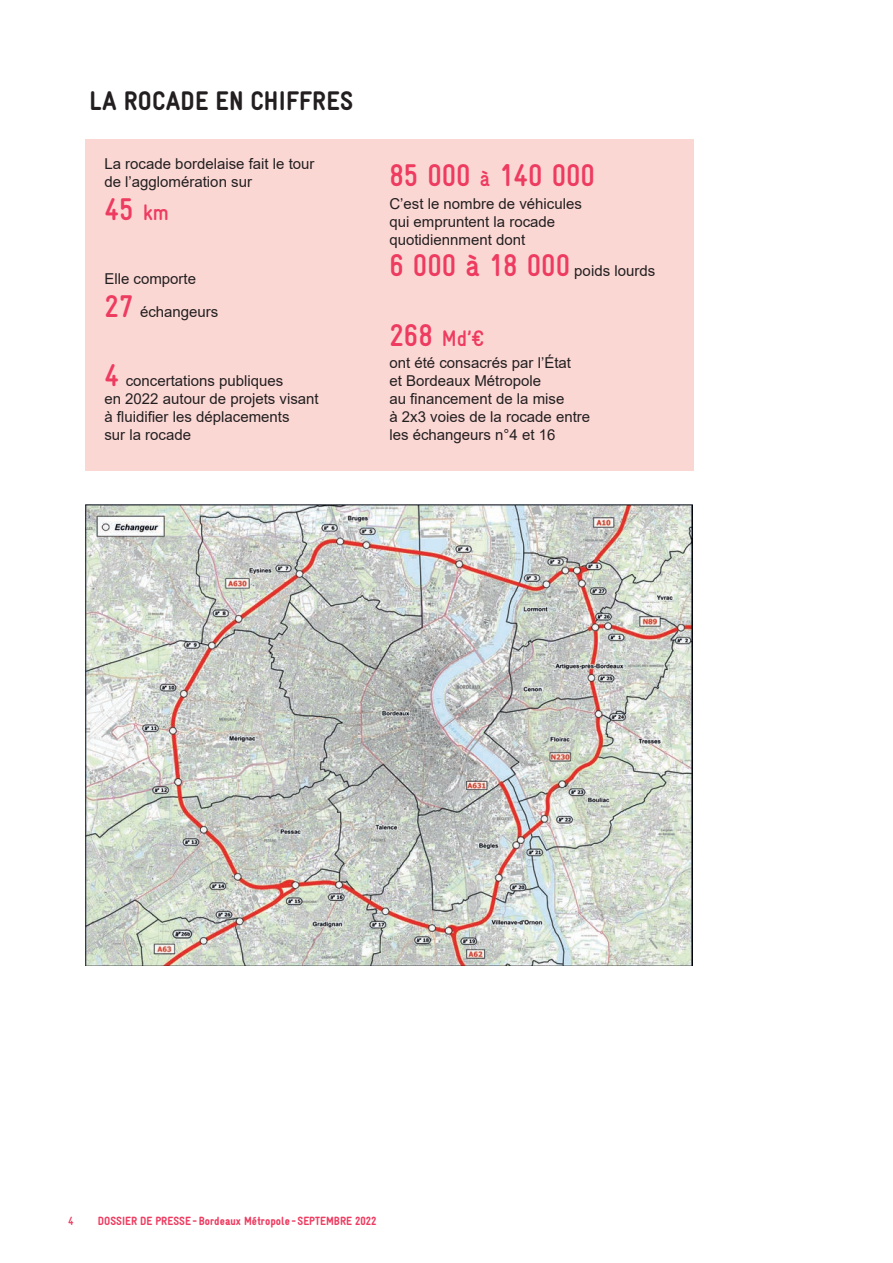
<style>
.page{position:relative;width:893px;height:1263px;background:#fff}
.page>*{position:absolute;margin:0;border:0;box-sizing:border-box;transform-origin:0 0}
.t1{font:700 31.5px "Gravur Condensed Pro";color:#ee3b60}
.t2{font:900 27px "Gravur Condensed Pro";letter-spacing:.01em;color:#231f20}
.t3{font:700 22.5px "Gravur Condensed Pro";color:#ee3b60}
.t4{font:15px/18px "Arial";color:#231f20}
.t5{font:900 12px "Gravur Condensed Pro";color:#ee3b60}
.t6{font:700 12px "Gravur Condensed Pro";color:#ee3b60}
.s1{font-size:22.5px}
.s2{font-family:"Gravur Condensed Pro";font-weight:700;font-size:31.5px;color:#ee3b60}
.s3{font-size:31.5px}
</style>
<div class="page">
<div style="left:85px;top:139px;width:608px;height:331px;background:#fbd7d4"></div>
<img style="left:85px;top:505px;width:608px;height:460px">
<h2 class="t2" style="left:90px;top:86px;width:265px">LA ROCADE EN CHIFFRES</h2>
<p class="t4" style="left:104px;top:155px;width:212px">La rocade bordelaise fait le tour de l’agglomération sur</p>
<h1 class="t1" style="left:104px;top:192px;width:66px">45 <span class="s1">km</span></h1>
<p class="t4" style="left:104px;top:270px;width:93px">Elle comporte</p>
<p class="t4" style="left:104px;top:303px;width:115px"><span class="s2">27</span> échangeurs</p>
<p class="t4" style="left:104px;top:372px;width:216px"><span class="s2">4</span> concertations publiques<br>en 2022 autour de projets visant à fluidifier les déplacements<br>sur la rocade</p>
<h1 class="t1" style="left:389px;top:158px;width:207px">85 000 <span class="s1">à</span> 140 000</h1>
<p class="t4" style="left:389px;top:194px;width:194px">C’est le nombre de véhicules qui empruntent la rocade quotidiennment dont</p>
<p class="t4" style="left:389px;top:262px;width:267px"><span class="s2">6 000 à 18 000</span> poids lourds</p>
<h3 class="t3" style="left:389px;top:326px;width:97px"><span class="s3">268</span> Md’€</h3>
<p class="t4" style="left:389px;top:354px;width:202px">ont été consacrés par l’État<br>et Bordeaux Métropole<br>au financement de la mise<br>à 2x3 voies de la rocade entre les échangeurs n°4 et 16</p>
<p class="t6" style="left:68px;top:1214px;width:7px">4</p>
<p class="t5" style="left:98px;top:1214px;width:280px">DOSSIER DE PRESSE -Bordeaux Métropole - SEPTEMBRE 2022</p>
</div>
